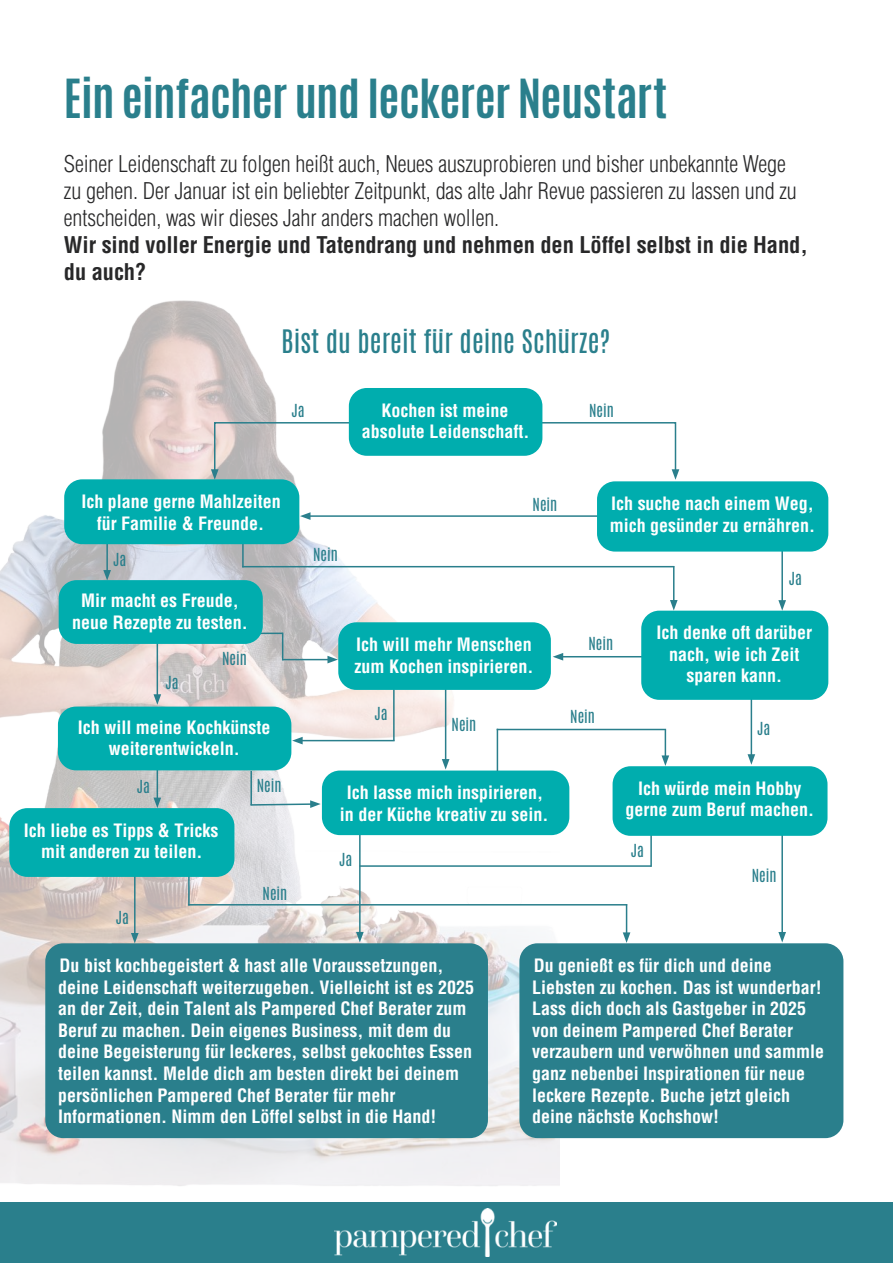
<style>
.page{position:relative;width:893px;height:1263px;background:#fff}
.page>*{position:absolute;margin:0;border:0;box-sizing:border-box;transform-origin:0 0}
.t1{font:700 45px "Antonio";letter-spacing:-.015em;color:#2a7f8c}
.t2{font:27px "Antonio";color:#2a7f8c}
.t3{font:300 condensed 22.5px/27px "Helvetica";letter-spacing:-.005em;color:#282829}
.t4{font:700 condensed 22.5px/27px "Helvetica";letter-spacing:-.005em;color:#282829}
.t5{font:700 condensed 18px/21.6px "Helvetica";color:#fff;text-align:center}
.t6{font:15px "Antonio";color:#2a7f8c}
</style>
<div class="page">
<img style="left:0;top:300px;width:559px;height:903px">
<div style="left:0;top:1203px;width:893px;height:60px;background:#2a7f8c"></div>
<img style="left:334px;top:1208px;width:223px;height:48px">
<hr style="left:393px;top:689px;width:2px;height:52px;background:#2a7f8c">
<hr style="left:300px;top:740px;width:95px;height:1px;background:#2a7f8c">
<svg style="left:292px;top:737px;width:11px;height:7px"></svg>
<hr style="left:650px;top:833px;width:2px;height:34px;background:#2a7f8c">
<hr style="left:188px;top:867px;width:2px;height:38px;background:#2a7f8c">
<hr style="left:359px;top:823px;width:2px;height:111px;background:#2a7f8c">
<svg style="left:356px;top:932px;width:8px;height:10px"></svg>
<hr style="left:445px;top:679px;width:1px;height:82px;background:#2a7f8c">
<svg style="left:442px;top:759px;width:7px;height:10px"></svg>
<hr style="left:157px;top:718px;width:1px;height:82px;background:#2a7f8c">
<svg style="left:153px;top:798px;width:8px;height:10px"></svg>
<hr style="left:157px;top:615px;width:1px;height:82px;background:#2a7f8c">
<svg style="left:153px;top:694px;width:8px;height:11px"></svg>
<hr style="left:205px;top:633px;width:78px;height:1px;background:#2a7f8c">
<hr style="left:282px;top:659px;width:48px;height:1px;background:#2a7f8c">
<svg style="left:327px;top:656px;width:11px;height:7px"></svg>
<svg style="left:282px;top:634px;width:1px;height:25px"></svg>
<hr style="left:106px;top:511px;width:2px;height:61px;background:#2a7f8c">
<svg style="left:103px;top:570px;width:8px;height:10px"></svg>
<hr style="left:242px;top:490px;width:2px;height:77px;background:#2a7f8c">
<hr style="left:242px;top:566px;width:432px;height:1px;background:#2a7f8c">
<hr style="left:673px;top:566px;width:1px;height:36px;background:#2a7f8c">
<svg style="left:670px;top:600px;width:8px;height:10px"></svg>
<hr style="left:561px;top:656px;width:82px;height:1px;background:#2a7f8c">
<svg style="left:553px;top:653px;width:10px;height:7px"></svg>
<hr style="left:134px;top:866px;width:2px;height:69px;background:#2a7f8c">
<svg style="left:131px;top:933px;width:8px;height:10px"></svg>
<hr style="left:781px;top:832px;width:2px;height:102px;background:#2a7f8c">
<svg style="left:778px;top:932px;width:8px;height:10px"></svg>
<hr style="left:751px;top:673px;width:1px;height:83px;background:#2a7f8c">
<svg style="left:747px;top:754px;width:8px;height:11px"></svg>
<hr style="left:781px;top:533px;width:2px;height:69px;background:#2a7f8c">
<svg style="left:778px;top:600px;width:8px;height:11px"></svg>
<hr style="left:308px;top:515px;width:295px;height:2px;background:#2a7f8c">
<svg style="left:300px;top:512px;width:10px;height:8px"></svg>
<svg style="left:211px;top:419px;width:160px;height:61px"></svg>
<svg style="left:519px;top:419px;width:160px;height:61px"></svg>
<div style="left:349px;top:388px;width:193px;height:68px;background:#00adae;border-radius:18px"></div>
<div style="left:64px;top:479px;width:235px;height:65px;background:#00adae;border-radius:18px"></div>
<div style="left:597px;top:481px;width:231px;height:71px;background:#00adae;border-radius:18px"></div>
<div style="left:59px;top:580px;width:204px;height:64px;background:#00adae;border-radius:18px"></div>
<div style="left:338px;top:622px;width:213px;height:68px;background:#00adae;border-radius:18px"></div>
<div style="left:641px;top:611px;width:187px;height:89px;background:#00adae;border-radius:18px"></div>
<div style="left:322px;top:770px;width:247px;height:65px;background:#00adae;border-radius:18px"></div>
<div style="left:613px;top:766px;width:214px;height:70px;background:#00adae;border-radius:18px"></div>
<div style="left:45px;top:943px;width:443px;height:195px;background:#2a7f8c;border-radius:18px"></div>
<div style="left:519px;top:943px;width:324px;height:195px;background:#2a7f8c;border-radius:18px"></div>
<div style="left:58px;top:707px;width:233px;height:63px;background:#00adae;border-radius:18px"></div>
<hr style="left:188px;top:904px;width:439px;height:1px;background:#2a7f8c">
<hr style="left:626px;top:904px;width:1px;height:31px;background:#2a7f8c">
<svg style="left:623px;top:932px;width:7px;height:11px"></svg>
<hr style="left:360px;top:865px;width:291px;height:2px;background:#2a7f8c">
<hr style="left:497px;top:729px;width:1px;height:42px;background:#2a7f8c">
<hr style="left:497px;top:729px;width:169px;height:1px;background:#2a7f8c">
<svg style="left:662px;top:730px;width:7px;height:36px"></svg>
<div style="left:9px;top:808px;width:225px;height:69px;background:#00adae;border-radius:18px"></div>
<svg style="left:249px;top:800px;width:72px;height:8px"></svg>
<hr style="left:250px;top:771px;width:2px;height:34px;background:#2a7f8c">
<h1 class="t1" style="left:64px;top:64px;width:605px">Ein einfacher und leckerer Neustart</h1>
<p class="t3" style="left:64px;top:150px;width:734px">Seiner Leidenschaft zu folgen heißt auch, Neues auszuprobieren und bisher unbekannte Wege zu gehen. Der Januar ist ein beliebter Zeitpunkt, das alte Jahr Revue passieren zu lassen und zu entscheiden, was wir dieses Jahr anders machen wollen.</p>
<p class="t4" style="left:64px;top:231px;width:745px">Wir sind voller Energie und Tatendrang und nehmen den Löffel selbst in die Hand, du auch?</p>
<h2 class="t2" style="left:281px;top:322px;width:330px">Bist du bereit für deine Schürze?</h2>
<p class="t5" style="left:362px;top:399px;width:169px">Kochen ist meine absolute Leidenschaft.</p>
<p class="t6" style="left:292px;top:400px;width:15px">Ja</p>
<p class="t6" style="left:589px;top:400px;width:26px">Nein</p>
<p class="t5" style="left:81px;top:490px;width:201px">Ich plane gerne Mahlzeiten für Familie &amp; Freunde.</p>
<p class="t5" style="left:610px;top:492px;width:207px;text-align:left">Ich suche nach einem Weg, mich gesünder zu ernähren.</p>
<p class="t6" style="left:533px;top:493px;width:26px">Nein</p>
<p class="t6" style="left:113px;top:548px;width:15px">Ja</p>
<p class="t5" style="left:72px;top:590px;width:177px">Mir macht es Freude, neue Rezepte zu testen.</p>
<p class="t6" style="left:166px;top:672px;width:15px">Ja</p>
<p class="t6" style="left:222px;top:648px;width:26px">Nein</p>
<p class="t5" style="left:78px;top:716px;width:194px">Ich will meine Kochkünste weiterentwickeln.</p>
<p class="t6" style="left:137px;top:775px;width:15px">Ja</p>
<p class="t5" style="left:24px;top:819px;width:196px">Ich liebe es Tipps &amp; Tricks mit anderen zu teilen.</p>
<p class="t6" style="left:116px;top:907px;width:15px">Ja</p>
<p class="t6" style="left:257px;top:774px;width:26px">Nein</p>
<p class="t6" style="left:263px;top:882px;width:26px">Nein</p>
<p class="t6" style="left:313px;top:543px;width:26px">Nein</p>
<p class="t6" style="left:789px;top:567px;width:15px">Ja</p>
<p class="t5" style="left:355px;top:633px;width:180px;text-align:left">Ich will mehr Menschen zum Kochen inspirieren.</p>
<p class="t5" style="left:656px;top:622px;width:157px">Ich denke oft darüber nach, wie ich Zeit sparen kann.</p>
<p class="t6" style="left:588px;top:632px;width:26px">Nein</p>
<p class="t6" style="left:374px;top:702px;width:15px">Ja</p>
<p class="t6" style="left:452px;top:714px;width:26px">Nein</p>
<p class="t6" style="left:570px;top:705px;width:26px">Nein</p>
<p class="t6" style="left:757px;top:718px;width:15px">Ja</p>
<p class="t5" style="left:340px;top:782px;width:210px">Ich lasse mich inspirieren, in der Küche kreativ zu sein.</p>
<p class="t5" style="left:626px;top:777px;width:190px">Ich würde mein Hobby gerne zum Beruf machen.</p>
<p class="t6" style="left:339px;top:849px;width:15px">Ja</p>
<p class="t6" style="left:631px;top:840px;width:15px">Ja</p>
<p class="t6" style="left:752px;top:865px;width:26px">Nein</p>
<p class="t5" style="left:58px;top:954px;width:418px;text-align:left">Du bist kochbegeistert &amp; hast alle Voraussetzungen, deine Leidenschaft weiterzugeben. Vielleicht ist es 2025 an der Zeit, dein Talent als Pampered Chef Berater zum Beruf zu machen. Dein eigenes Business, mit dem du deine Begeisterung für leckeres, selbst gekochtes Essen teilen kannst. Melde dich am besten direkt bei deinem persönlichen Pampered Chef Berater für mehr Informationen. Nimm den Löffel selbst in die Hand!</p>
<p class="t5" style="left:532px;top:954px;width:293px;text-align:left">Du genießt es für dich und deine Liebsten zu kochen. Das ist wunderbar!<br>Lass dich doch als Gastgeber in 2025 von deinem Pampered Chef Berater verzaubern und verwöhnen und sammle ganz nebenbei Inspirationen für neue leckere Rezepte. Buche jetzt gleich deine nächste Kochshow!</p>
</div>
